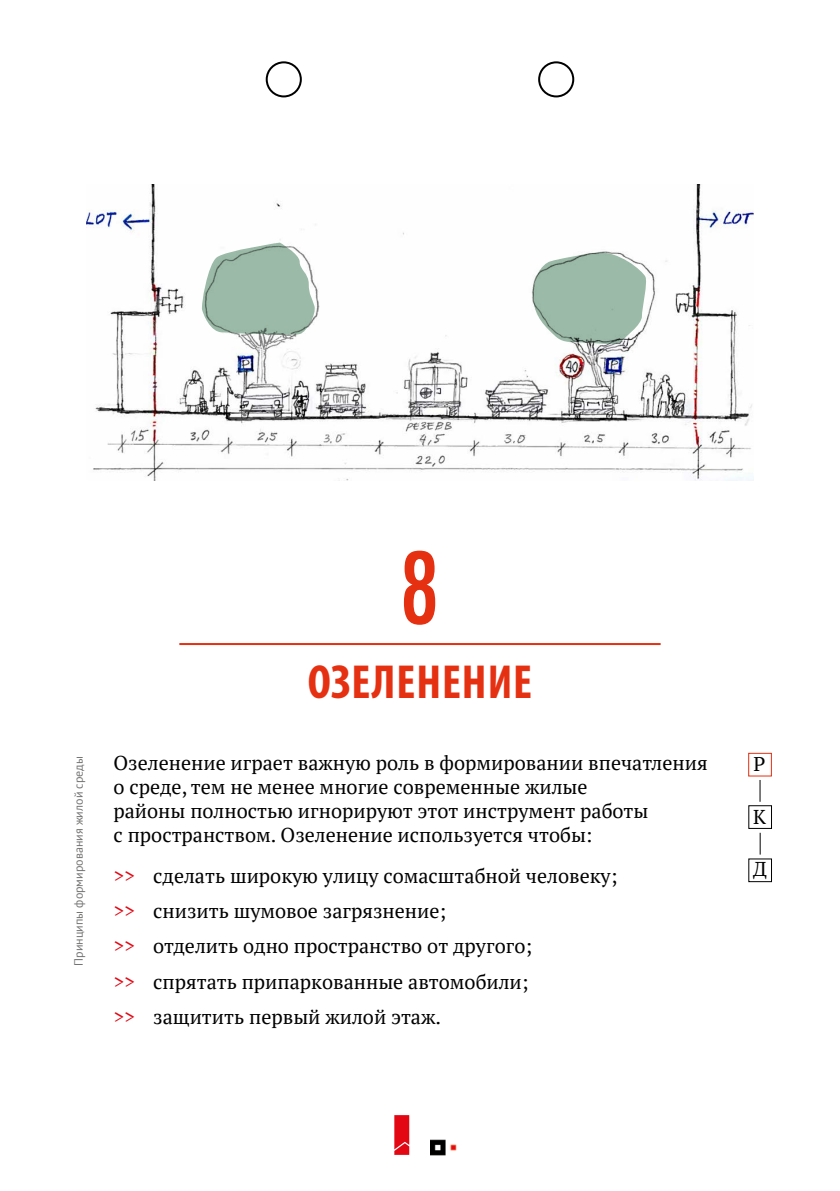
<style>
.page{position:relative;width:840px;height:1191px;background:#fff}
.page>*{position:absolute;margin:0;border:0;box-sizing:border-box;transform-origin:0 0}
.t1{font:500 condensed 96px "Futura";color:#e53012}
.t2{font:700 condensed 48px "Myriad Pro";letter-spacing:.02em;color:#e53012}
.t3{font:20px/35.4px "PT Serif";color:#000}
.t4{font:12px "PT Sans";color:#737271}
.s1{color:#e30613}
</style>
<div class="page">
<div style="left:747px;top:753px;width:24px;height:23px;border:1px solid #e53012"></div>
<svg style="left:759px;top:780px;width:1px;height:21px"></svg>
<svg style="left:759px;top:832px;width:1px;height:22px"></svg>
<img style="left:430px;top:1139px;width:27px;height:16px">
<svg style="left:394px;top:1115px;width:15px;height:39px"></svg>
<svg style="left:265px;top:61px;width:310px;height:37px"></svg>
<hr style="left:179px;top:643px;width:481px;height:2px;background:#e53012">
<img style="left:86px;top:184px;width:667px;height:296px">
<svg style="left:201px;top:243px;width:115px;height:93px"></svg>
<svg style="left:532px;top:250px;width:115px;height:96px"></svg>
<p class="t4" style="left:71px;top:965px;width:211px;rotate:-90deg">Принципы формирования жилой среды</p>
<h1 class="t1" style="left:399px;top:527px;width:41px">8</h1>
<h2 class="t2" style="left:307px;top:652px;width:226px">ОЗЕЛЕНЕНИЕ</h2>
<p class="t3" style="left:113px;top:750px;width:595px;line-height:24px">Озеленение играет важную роль в формировании впечатления о среде, тем не менее многие современные жилые<br>районы полностью игнорируют этот инструмент работы<br>с пространством. Озеленение используется чтобы:</p>
<p class="t3" style="left:113px;top:857px;width:505px"><span class="s1">&gt;&gt;</span> сделать широкую улицу сомасштабной человеку; <span class="s1">&gt;&gt;</span> снизить шумовое загрязнение;<br><span class="s1">&gt;&gt;</span> отделить одно пространство от другого;<br><span class="s1">&gt;&gt;</span> спрятать припаркованные автомобили;<br><span class="s1">&gt;&gt;</span> защитить первый жилой этаж.</p>
<p class="t3" style="left:753px;top:746px;width:13px">Р</p>
<p class="t3" style="left:752px;top:799px;width:14px">К</p>
<p class="t3" style="left:752px;top:850px;width:15px">Д</p>
</div>
